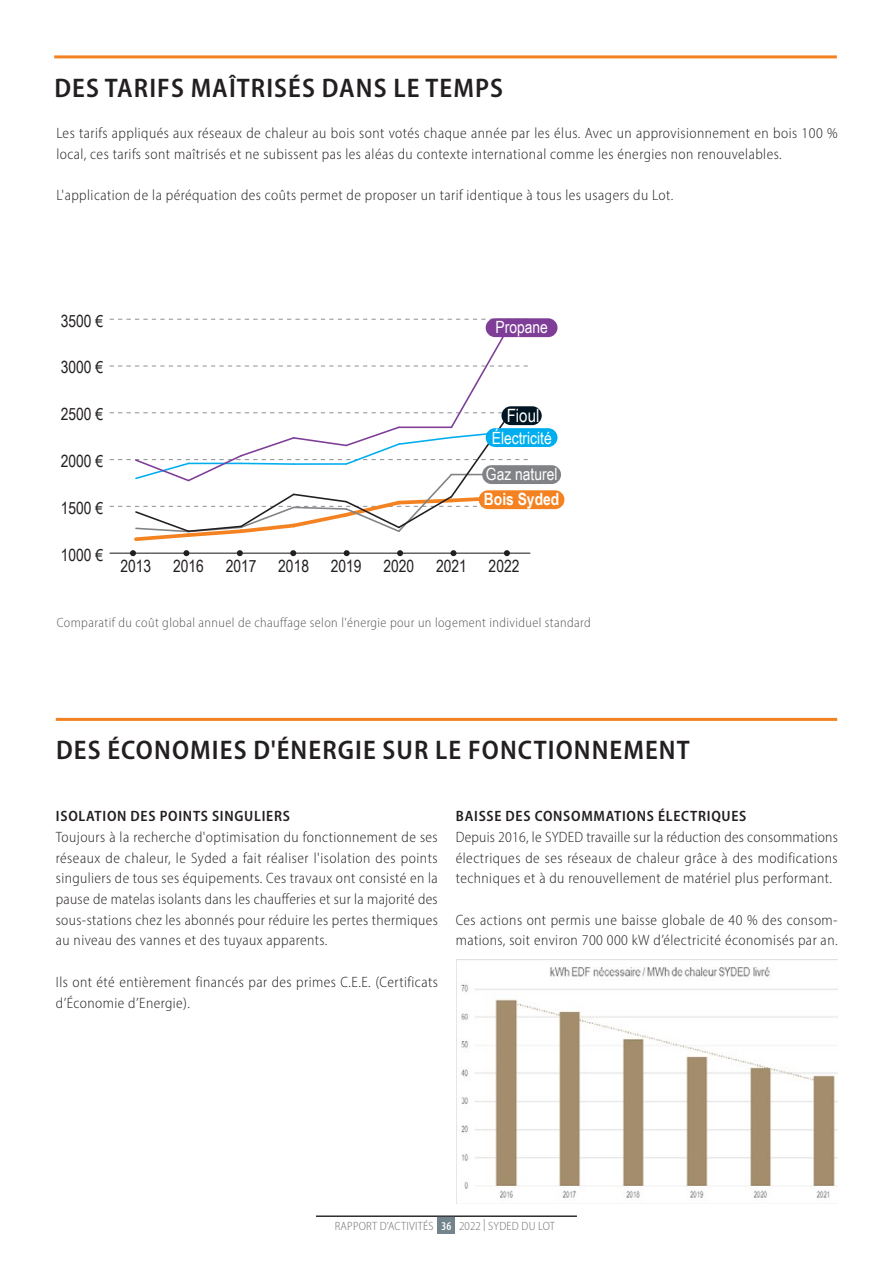
<style>
.page{position:relative;width:893px;height:1263px;background:#fff}
.page>*{position:absolute;margin:0;border:0;box-sizing:border-box;transform-origin:0 0}
.t1{font:600 semi-condensed 27px "Myriad Pro";letter-spacing:.04em;color:#231f20}
.t2{font:18.3px "Arial Narrow";color:#fff}
.t3{font:16.8px "Arial Narrow";color:#231f20}
.t4{font:16.8px "Arial Narrow";color:#fff}
.t5{font:700 16.8px "Arial Narrow";color:#fff}
.t6{font:300 semi-condensed 15px/20.7px "Myriad Pro";letter-spacing:.03em;color:#231f20}
.t7{font:600 semi-condensed 15px "Myriad Pro";letter-spacing:.05em;color:#231f20}
.t8{font:300 semi-condensed 13.5px "Myriad Pro";letter-spacing:.03em;color:#57585a}
.t9{font:300 semi-condensed 12px "Myriad Pro";letter-spacing:.02em;color:#6c6d70}
.s1{font-weight:600;font-stretch:condensed;color:#fff}
</style>
<div class="page">
<hr style="left:54px;top:55px;width:783px;height:3px;background:#f58220">
<hr style="left:110px;top:553px;width:420px;height:1px;background:#231f20">
<svg style="left:110px;top:319px;width:380px;height:1px"></svg>
<svg style="left:110px;top:333px;width:420px;height:208px"></svg>
<div style="left:486px;top:318px;width:71px;height:19px;background:#7e3e98;border-radius:9px"></div>
<div style="left:479px;top:490px;width:85px;height:19px;background:#f58220;border-radius:9px"></div>
<div style="left:486px;top:428px;width:71px;height:19px;background:#00aeef;border-radius:9px"></div>
<svg style="left:130px;top:550px;width:6px;height:6px"></svg>
<svg style="left:183px;top:550px;width:6px;height:6px"></svg>
<svg style="left:237px;top:550px;width:6px;height:6px"></svg>
<svg style="left:290px;top:550px;width:6px;height:6px"></svg>
<svg style="left:344px;top:550px;width:6px;height:6px"></svg>
<svg style="left:397px;top:550px;width:6px;height:6px"></svg>
<svg style="left:450px;top:550px;width:6px;height:6px"></svg>
<svg style="left:504px;top:550px;width:6px;height:6px"></svg>
<div style="left:501px;top:406px;width:41px;height:19px;background:#001522;border-radius:9px"></div>
<div style="left:482px;top:465px;width:79px;height:19px;background:#808285;border-radius:9px"></div>
<hr style="left:56px;top:718px;width:781px;height:3px;background:#f58220">
<img style="left:456px;top:959px;width:381px;height:244px">
<div style="left:438px;top:1216px;width:17px;height:17px;background:#73848c"></div>
<hr style="left:316px;top:1216px;width:261px;height:1px;background:#231f20">
<h1 class="t1" style="left:54px;top:71px;width:450px">DES TARIFS MAÎTRISÉS DANS LE TEMPS</h1>
<p class="t6" style="left:56px;top:123px;width:783px">Les tarifs appliqués aux réseaux de chaleur au bois sont votés chaque année par les élus. Avec un approvisionnement en bois 100 % local, ces tarifs sont maîtrisés et ne subissent pas les aléas du contexte international comme les énergies non renouvelables.</p>
<p class="t6" style="left:56px;top:185px;width:617px">L'application de la péréquation des coûts permet de proposer un tarif identique à tous les usagers du Lot.</p>
<p class="t3" style="left:61px;top:308px;width:44px">3500 €</p>
<p class="t3" style="left:61px;top:355px;width:44px">3000 €</p>
<p class="t3" style="left:61px;top:402px;width:44px">2500 €</p>
<p class="t3" style="left:61px;top:449px;width:44px">2000 €</p>
<p class="t3" style="left:61px;top:495px;width:44px">1500 €</p>
<p class="t3" style="left:61px;top:542px;width:44px">1000 €</p>
<p class="t4" style="left:496px;top:315px;width:54px">Propane</p>
<p class="t2" style="left:507px;top:402px;width:34px">Fioul</p>
<p class="t4" style="left:492px;top:426px;width:62px">Électricité</p>
<p class="t4" style="left:486px;top:462px;width:73px">Gaz naturel</p>
<p class="t5" style="left:484px;top:486px;width:77px">Bois Syded</p>
<p class="t3" style="left:121px;top:553px;width:32px">2013</p>
<p class="t3" style="left:173px;top:553px;width:32px">2016</p>
<p class="t3" style="left:226px;top:553px;width:32px">2017</p>
<p class="t3" style="left:278px;top:553px;width:32px">2018</p>
<p class="t3" style="left:331px;top:553px;width:32px">2019</p>
<p class="t3" style="left:383px;top:553px;width:32px">2020</p>
<p class="t3" style="left:436px;top:553px;width:32px">2021</p>
<p class="t3" style="left:489px;top:553px;width:32px">2022</p>
<p class="t8" style="left:57px;top:614px;width:535px">Comparatif du coût global annuel de chauffage selon l'énergie pour un logement individuel standard</p>
<h1 class="t1" style="left:56px;top:733px;width:635px">DES ÉCONOMIES D'ÉNERGIE SUR LE FONCTIONNEMENT</h1>
<p class="t7" style="left:56px;top:807px;width:235px">ISOLATION DES POINTS SINGULIERS</p>
<p class="t6" style="left:56px;top:826px;width:384px;text-align:justify">Toujours à la recherche d'optimisation du fonctionnement de ses réseaux de chaleur, le Syded a fait réaliser l'isolation des points singuliers de tous ses équipements. Ces travaux ont consisté en la pause de matelas isolants dans les chaufferies et sur la majorité des sous-stations chez les abonnés pour réduire les pertes thermiques au niveau des vannes et des tuyaux apparents.</p>
<p class="t6" style="left:56px;top:971px;width:383px">Ils ont été entièrement financés par des primes C.E.E. (Certificats d’Économie d’Energie).</p>
<p class="t7" style="left:456px;top:807px;width:292px">BAISSE DES CONSOMMATIONS ÉLECTRIQUES</p>
<p class="t6" style="left:456px;top:826px;width:384px;text-align:justify">Depuis 2016, le SYDED travaille sur la réduction des consommations électriques de ses réseaux de chaleur grâce à des modifications techniques et à du renouvellement de matériel plus performant.</p>
<p class="t6" style="left:456px;top:909px;width:383px">Ces actions ont permis une baisse globale de 40 % des consom&shy;mations, soit environ 700 000 kW d’électricité économisés par an.</p>
<p class="t9" style="left:335px;top:1219px;width:100px">RAPPORT D’ACTIVITÉS</p>
<p class="t9" style="left:442px;top:1219px;width:115px"><span class="s1">36</span> 2022 | SYDED DU LOT</p>
</div>
